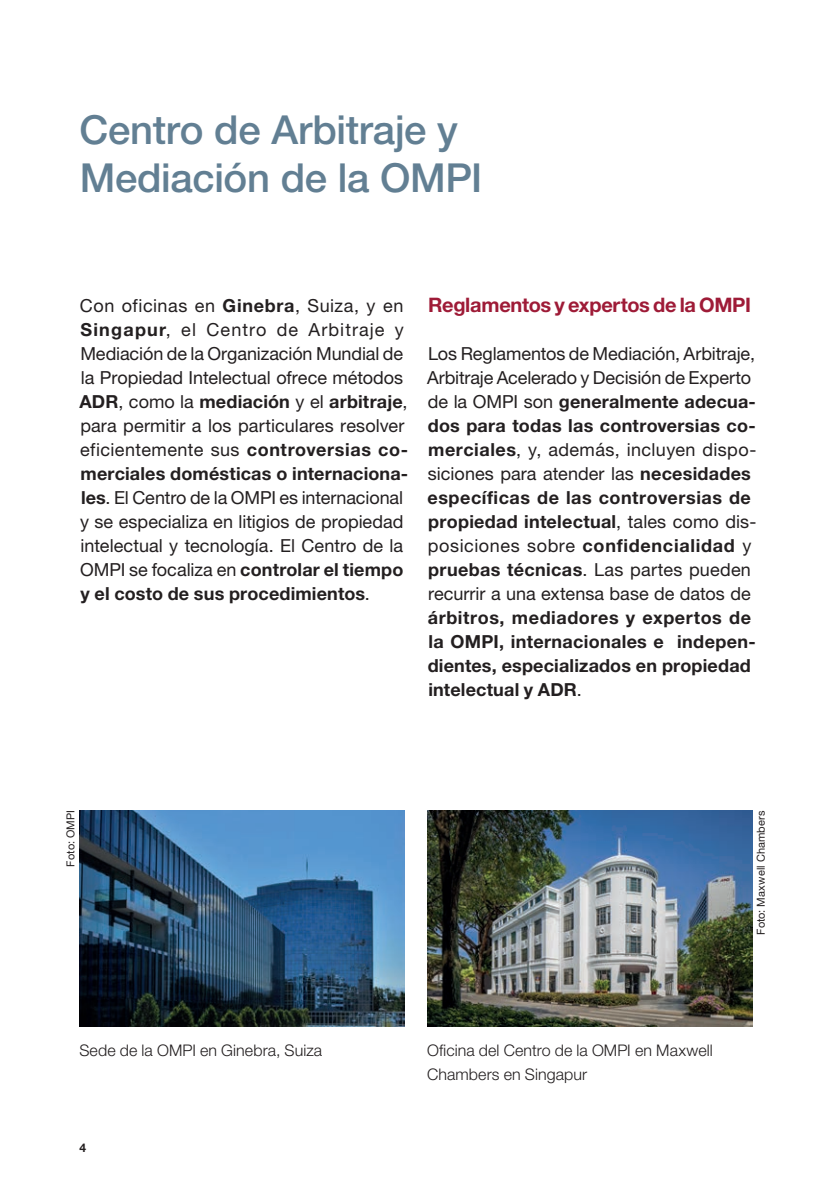
<style>
.page{position:relative;width:840px;height:1191px;background:#fff}
.page>*{position:absolute;margin:0;border:0;box-sizing:border-box;transform-origin:0 0}
.t1{font:500 40px/48px "Helvetica Neue LT Std";letter-spacing:-.01em;color:#627f93}
.t2{font:700 20px "Helvetica Neue LT Std";letter-spacing:-.015em;color:#9e1b37}
.t3{font:18px/24px "Helvetica Neue LT Std";color:#231f20}
.t4{font:700 18px/24px "Helvetica Neue LT Std";letter-spacing:.015em;color:#231f20}
.t5{font:300 16px/24px "Helvetica Neue LT Std";letter-spacing:.005em;color:#231f20}
.t6{font:700 12px "Helvetica Neue LT Std";color:#231f20}
.t7{font:11px "Helvetica Neue LT Std";letter-spacing:.01em;color:#231f20}
.s1{font-weight:700}
.s2{font-weight:400}
</style>
<div class="page">
<img style="left:79px;top:810px;width:325px;height:216px">
<img style="left:427px;top:810px;width:324px;height:216px">
<h1 class="t1" style="left:80px;top:105px;width:404px">Centro de Arbitraje y<br>Mediación de la OMPI</h1>
<p class="t3" style="left:79px;top:293px;width:330px">Con oficinas en <span class="s1">Ginebra</span>, Suiza, y en <span class="s1">Singapur</span>, el Centro de Arbitraje y Mediación de la Organización Mundial de la Propiedad Intelectual ofrece métodos <span class="s1">ADR</span>, como la <span class="s1">mediación</span> y el <span class="s1">arbitraje</span>, para permitir a los particulares resolver eficientemente sus <span class="s1">controversias co&shy;merciales domésticas o internaciona&shy;les</span>. El Centro de la OMPI es internacional y se especializa en litigios de propiedad intelectual y tecnología. El Centro de la OMPI se focaliza en <span class="s1">controlar el tiempo y el costo de sus procedimientos</span>.</p>
<p class="t2" style="left:428px;top:293px;width:324px">Reglamentos y expertos de la OMPI</p>
<p class="t3" style="left:427px;top:341px;width:330px">Los Reglamentos de Mediación, Arbitraje, Arbitraje Acelerado y Decisión de Experto de la OMPI son <span class="s1">generalmente adecua&shy;dos para todas las controversias co&shy;merciales</span>, y, además, incluyen dispo&shy;siciones para atender las <span class="s1">necesidades específicas de las controversias de propiedad intelectual</span>, tales como dis&shy;posiciones sobre <span class="s1">confidencialidad</span> y <span class="s1">pruebas técnicas</span>. Las partes pueden recurrir a una extensa base de datos de</p>
<p class="t4" style="left:427px;top:605px;width:329px">árbitros, mediadores y expertos de la OMPI, internacionales e indepen&shy;dientes, especializados en propiedad intelectual y ADR<span class="s2">.</span></p>
<p class="t7" style="left:64px;top:866px;width:58px;rotate:-90deg">Foto: OMPI</p>
<p class="t5" style="left:79px;top:1038px;width:244px">Sede de la OMPI en Ginebra, Suiza</p>
<p class="t5" style="left:427px;top:1038px;width:287px">Oficina del Centro de la OMPI en Maxwell<br>Chambers en Singapur</p>
<p class="t6" style="left:79px;top:1140px;width:8px">4</p>
<p class="t7" style="left:754px;top:934px;width:126px;rotate:-90deg">Foto: Maxwell Chambers</p>
</div>
